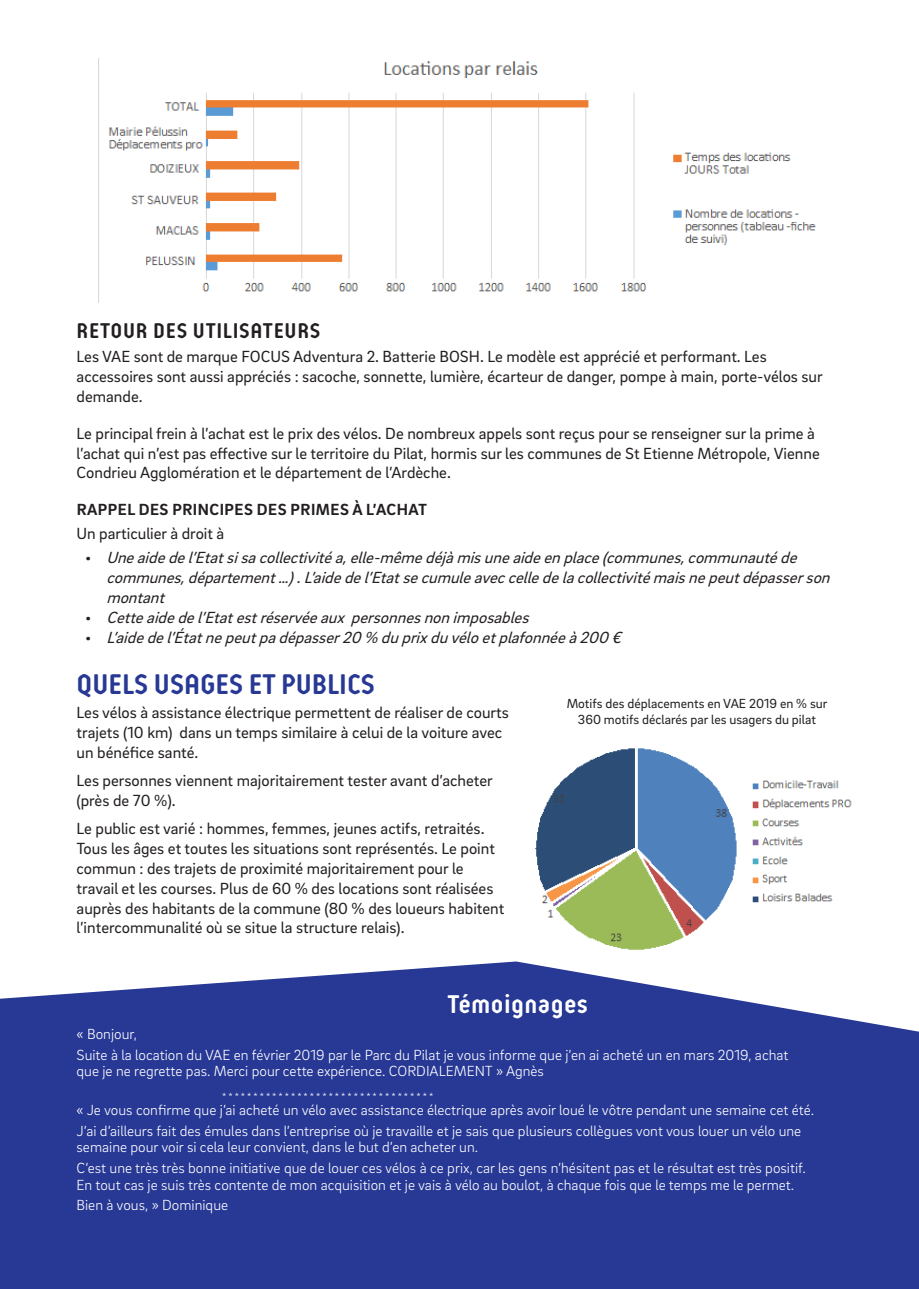
<style>
.page{position:relative;width:919px;height:1289px;background:#fff}
.page>*{position:absolute;margin:0;border:0;box-sizing:border-box;transform-origin:0 0}
.ACCROCHE_-_sous_titr{font:700 30px "Reso";color:#273895}
.BANDEAU_-_Titre{font:700 27px "Reso";letter-spacing:.015em;color:#fff}
.ARTICLE_-_N1_-_titre{font:700 22.5px "Reso";letter-spacing:.03em;color:#231f20}
.ARTICLE_-_courant{font:16.5px/19.8px "Brix Sans";color:#231f20}
.t1{font:italic 16.5px/19.8px "Brix Sans";color:#231f20}
.ARTICLE_-_N1_-_titre-2{font:16.5px/19.8px "Brix Sans";color:#231f20}
.ARTICLE___N2___sous{font:700 16.5px "Brix Sans";letter-spacing:.03em;color:#231f20}
.ARTICLE_-_courant-2{font:300 15px/16.5px "Brix Sans";color:#fff}
.ARTICLE_-_courant-3{font:13.5px/16.2px "Brix Sans";color:#231f20;text-align:center}
.ARTICLE_-_courant-4{font:300 9px "Brix Sans";color:#fff}
.s1{font-style:normal}
</style>
<div class="page">
<img style="left:98px;top:58px;width:718px;height:244px">
<img style="left:535px;top:748px;width:317px;height:202px">
<svg style="left:0;top:961px;width:918px;height:327px;fill:#273895"></svg>
<p class="ARTICLE_-_N1_-_titre" style="left:77px;top:319px;width:245px">RETOUR DES UTILISATEURS</p>
<p class="ARTICLE_-_courant" style="left:77px;top:346px;width:747px">Les VAE sont de marque FOCUS Adventura 2. Batterie BOSH. Le modèle est apprécié et performant. Les accessoires sont aussi appréciés : sacoche, sonnette, lumière, écarteur de danger, pompe à main, porte-vélos sur demande.</p>
<p class="ARTICLE_-_N1_-_titre-2" style="left:77px;top:422px;width:744px">Le principal frein à l’achat est le prix des vélos. De nombreux appels sont reçus pour se renseigner sur la prime à l’achat qui n’est pas effective sur le territoire du Pilat, hormis sur les communes de St Etienne Métropole, Vienne<br>Condrieu Agglomération et le département de l’Ardèche.</p>
<p class="ARTICLE___N2___sous" style="left:77px;top:499px;width:352px">RAPPEL DES PRINCIPES DES PRIMES À L’ACHAT</p>
<p class="ARTICLE_-_courant" style="left:77px;top:523px;width:149px">Un particulier à droit à</p>
<p class="t1" style="left:106px;top:547px;width:730px;text-indent:-21px"><span class="s1">•</span> Uneaidedel’Etatsisacollectivitéa,elle-mêmedéjàmisuneaideenplace(communes,communautéde communes,département…).L’aidedel’Etatsecumuleaveccelledelacollectivitémaisnepeutdépasserson montant</p>
<p class="t1" style="left:85px;top:606px;width:450px"><span class="s1">•</span> Cetteaidedel’Etatestréservéeaux personnesnonimposables</p>
<p class="t1" style="left:85px;top:626px;width:542px"><span class="s1">•</span> L’aidedel’Étatnepeutpadépasser20% duprixduvéloetplafonnéeà200€</p>
<p class="ACCROCHE_-_sous_titr" style="left:77px;top:668px;width:299px">QUELS USAGES ET PUBLICS</p>
<p class="ARTICLE_-_courant" style="left:77px;top:702px;width:434px">Les vélos à assistance électrique permettent de réaliser de courts trajets (10 km) dans un temps similaire à celui de la voiture avec un bénéfice santé.</p>
<p class="ARTICLE_-_courant" style="left:77px;top:770px;width:418px">Les personnes viennent majoritairement tester avant d’acheter (près de 70 %).</p>
<p class="ARTICLE_-_courant" style="left:77px;top:818px;width:429px">Le public est varié : hommes, femmes, jeunes actifs, retraités.<br>Tous les âges et toutes les situations sont représentés. Le point commun : des trajets de proximité majoritairement pour le travail et les courses. Plus de 60 % des locations sont réalisées auprès des habitants de la commune (80 % des loueurs habitent l’intercommunalité où se situe la structure relais).</p>
<p class="ARTICLE_-_courant-3" style="left:566px;top:695px;width:262px">Motifs des déplacements en VAE 2019 en % sur<br>360 motifs déclarés par les usagers du pilat</p>
<p class="BANDEAU_-_Titre" style="left:447px;top:990px;width:142px">Témoignages</p>
<p class="ARTICLE_-_courant-2" style="left:77px;top:1025px;width:62px">« Bonjour,</p>
<p class="ARTICLE_-_courant-2" style="left:77px;top:1045px;width:713px">Suite à la location du VAE en février 2019 par le Parc du Pilat je vous informe que j’en ai acheté un en mars 2019, achat que je ne regrette pas. Merci pour cette expérience. CORDIALEMENT » Agnès</p>
<p class="ARTICLE_-_courant-4" style="left:222px;top:1089px;width:212px">* * * * * * * * * * * * * * * * * * * * * * * * * * * * * * * * * *</p>
<p class="ARTICLE_-_courant-2" style="left:77px;top:1101px;width:739px">« Je vous confirme que j’ai acheté un vélo avec assistance électrique après avoir loué le vôtre pendant une semaine cet été.</p>
<p class="ARTICLE_-_courant-2" style="left:77px;top:1121px;width:726px">J’ai d’ailleurs fait des émules dans l’entreprise où je travaille et je sais que plusieurs collègues vont vous louer un vélo une semaine pour voir si cela leur convient, dans le but d’en acheter un.</p>
<p class="ARTICLE_-_courant-2" style="left:77px;top:1159px;width:730px">C’est une très très bonne initiative que de louer ces vélos à ce prix, car les gens n’hésitent pas et le résultat est très positif.</p>
<p class="ARTICLE_-_courant-2" style="left:77px;top:1175px;width:719px">En tout cas je suis très contente de mon acquisition et je vais à vélo au boulot, à chaque fois que le temps me le permet.</p>
<p class="ARTICLE_-_courant-2" style="left:77px;top:1196px;width:153px">Bien à vous, » Dominique</p>
</div>
